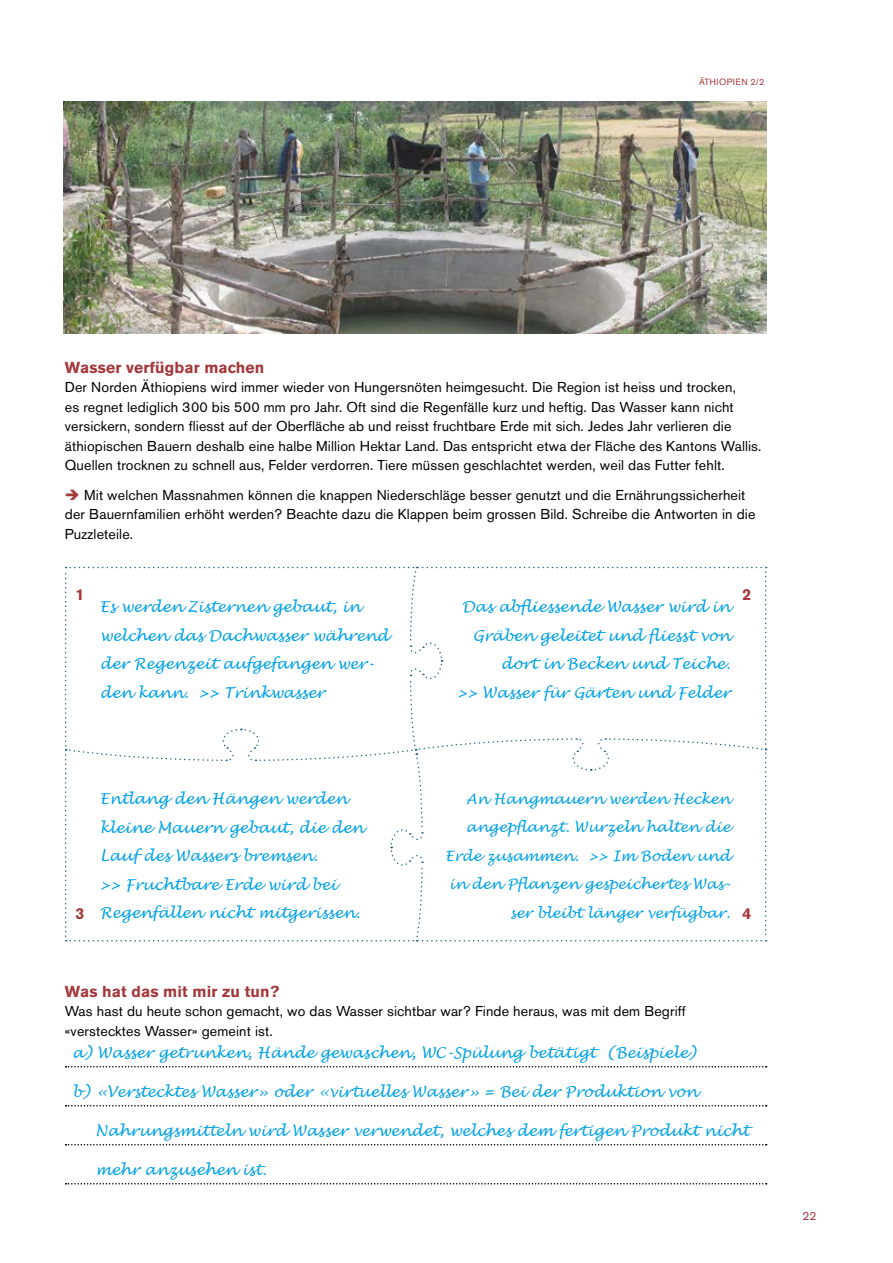
<style>
.page{position:relative;width:893px;height:1263px;background:#fff}
.page>*{position:absolute;margin:0;border:0;box-sizing:border-box;transform-origin:0 0}
.t1{font:700 15.75px "Akzidenz Grotesk BE";letter-spacing:.01em;color:#a4383b}
.t2{font:700 15.75px "Akzidenz Grotesk BE";color:#a4383b}
.t3{font:italic 15px/28.5px "Lucida Handwriting";color:#00a2e6}
.t4{font:14.25px/19.5px "Akzidenz Grotesk BE";letter-spacing:.01em;color:#000}
.t5{font:italic 14.25px/28.5px "Lucida Handwriting";color:#00a2e6;text-align:right}
.t6{font:12px "Akzidenz Grotesk BE";color:#a4383b}
.t7{font:9px "Akzidenz Grotesk BE";letter-spacing:.04em;color:#a4383b}
.s1{color:#a4383b}
</style>
<div class="page">
<svg style="left:66px;top:1066px;width:701px;height:1px"></svg>
<svg style="left:66px;top:1105px;width:701px;height:1px"></svg>
<svg style="left:66px;top:1144px;width:701px;height:1px"></svg>
<svg style="left:66px;top:1183px;width:701px;height:1px"></svg>
<svg style="left:65px;top:567px;width:702px;height:374px"></svg>
<img style="left:64px;top:101px;width:702px;height:233px">
<p class="t7" style="left:699px;top:77px;width:67px">ÄTHIOPIEN 2/2</p>
<p class="t1" style="left:65px;top:358px;width:201px">Wasser verfügbar machen</p>
<p class="t4" style="left:65px;top:378px;width:698px">Der Norden Äthiopiens wird immer wieder von Hungersnöten heimgesucht. Die Region ist heiss und trocken,<br>es regnet lediglich 300 bis 500 mm pro Jahr. Oft sind die Regenfälle kurz und heftig. Das Wasser kann nicht versickern, sondern fliesst auf der Oberfläche ab und reisst fruchtbare Erde mit sich. Jedes Jahr verlieren die äthiopischen Bauern deshalb eine halbe Million Hektar Land. Das entspricht etwa der Fläche des Kantons Wallis.<br>Quellen trocknen zu schnell aus, Felder verdorren. Tiere müssen geschlachtet werden, weil das Futter fehlt.</p>
<p class="t4" style="left:65px;top:485px;width:692px"><span class="s1">➔</span> Mit welchen Massnahmen können die knappen Niederschläge besser genutzt und die Ernährungssicherheit der Bauernfamilien erhöht werden? Beachte dazu die Klappen beim grossen Bild. Schreibe die Antworten in die<br>Puzzleteile.</p>
<p class="t2" style="left:75px;top:585px;width:10px">1</p>
<p class="t3" style="left:100px;top:593px;width:290px">Es werden Zisternen gebaut, in welchen das Dachwasser während der Regenzeit aufgefangen wer&shy;den kann. &gt;&gt; Trinkwasser</p>
<p class="t3" style="left:457px;top:593px;width:275px;text-align:right">Das abfliessende Wasser wird in<br>Gräben geleitet und fliesst von dort in Becken und Teiche.<br>&gt;&gt; Wasser für Gärten und Felder</p>
<p class="t2" style="left:742px;top:585px;width:10px">2</p>
<p class="t2" style="left:75px;top:904px;width:10px">3</p>
<p class="t3" style="left:100px;top:785px;width:265px">Entlang den Hängen werden kleine Mauern gebaut, die den<br>Lauf des Wassers bremsen.<br>&gt;&gt; Fruchtbare Erde wird bei<br>Regenfällen nicht mitgerissen.</p>
<p class="t5" style="left:445px;top:785px;width:287px">An Hangmauern werden Hecken angepflanzt. Wurzeln halten die<br>Erde zusammen. &gt;&gt; Im Boden und in den Pflanzen gespeichertes Was&shy;ser bleibt länger verfügbar.</p>
<p class="t2" style="left:742px;top:904px;width:10px">4</p>
<p class="t1" style="left:65px;top:982px;width:216px">Was hat das mit mir zu tun?</p>
<p class="t4" style="left:65px;top:1002px;width:622px">Was hast du heute schon gemacht, wo das Wasser sichtbar war? Finde heraus, was mit dem Begriff «verstecktes Wasser» gemeint ist.</p>
<p class="t3" style="left:72px;top:1039px;width:625px">a) Wasser getrunken, Hände gewaschen, WC-Spülung betätigt (Beispiele)</p>
<p class="t3" style="left:72px;top:1078px;width:627px">b) «Verstecktes Wasser» oder «virtuelles Wasser» = Bei der Produktion von</p>
<p class="t3" style="left:95px;top:1117px;width:655px">Nahrungsmitteln wird Wasser verwendet, welches dem fertigen Produkt nicht</p>
<p class="t3" style="left:95px;top:1156px;width:173px">mehr anzusehen ist.</p>
<p class="t6" style="left:802px;top:1209px;width:15px">22</p>
</div>
